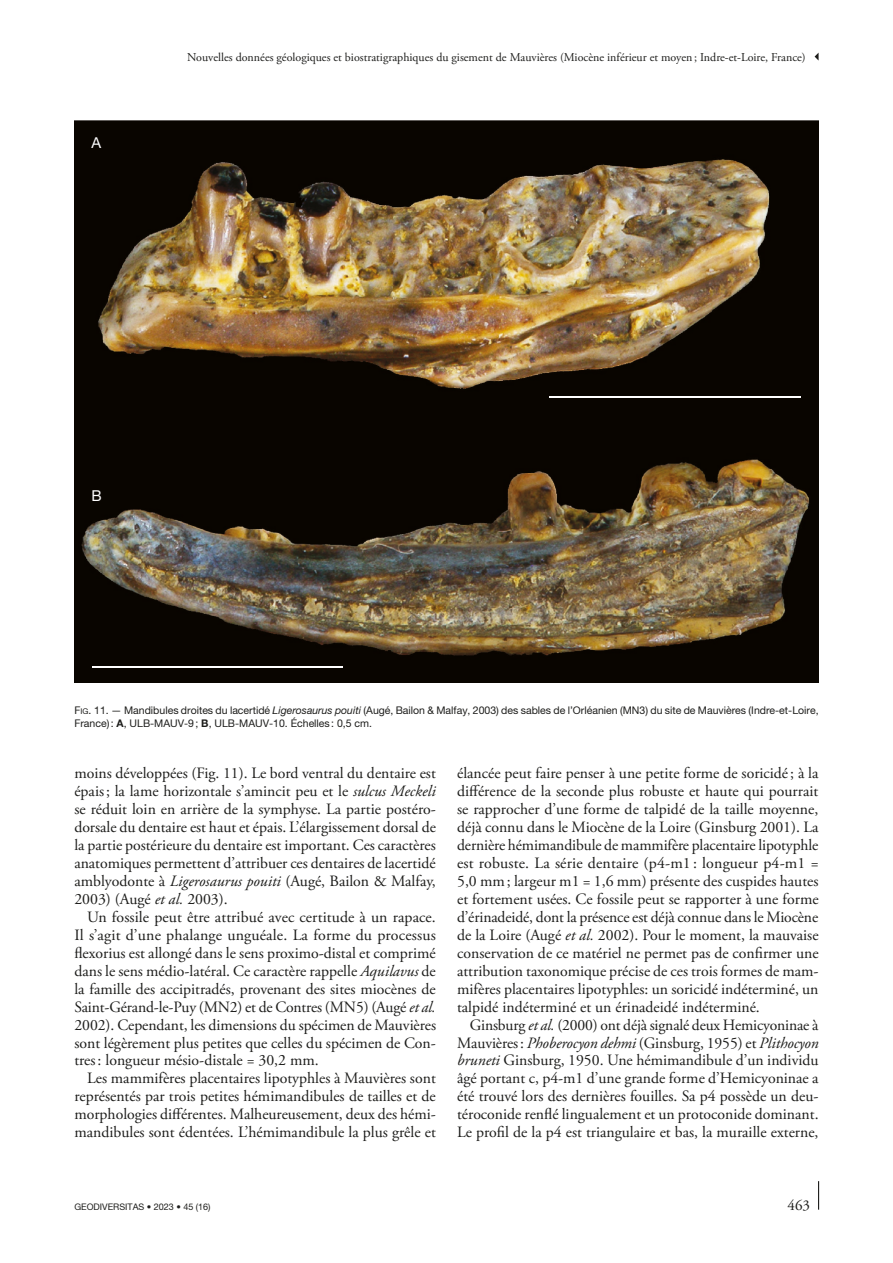
<style>
.page{position:relative;width:893px;height:1263px;background:#fff}
.page>*{position:absolute;margin:0;border:0;box-sizing:border-box;transform-origin:0 0}
.Texte_courant_Suite{font:15.75px/18px "Adobe Garamond Pro";color:#1d1d1b;text-align:justify}
.t1{font:15px "Adobe Garamond Pro";color:#1d1d1b}
.t2{font:15px "Helvetica Neue 3";color:#fff}
.t3{font:12px "Adobe Garamond Pro Regular 3";color:#1d1d1b}
.t4{font:10.5px/12.8px "Helvetica Neue";color:#1d1d1b}
.t5{font:9px "Helvetica Neue 2";color:#1d1d1b}
.s1{font-style:inherit}
.s2{font-size:7.8px}
.s3{font-style:italic}
.s4{font-weight:700}
</style>
<div class="page">
<svg style="left:818px;top:1181px;width:1px;height:29px"></svg>
<svg style="left:815px;top:53px;width:4px;height:8px"></svg>
<img style="left:74px;top:121px;width:745px;height:561px">
<hr style="left:93px;top:666px;width:250px;height:2px;background:#fff">
<hr style="left:549px;top:396px;width:251px;height:2px;background:#fff">
<p class="t2" style="left:91px;top:134px;width:11px">A</p>
<p class="t3" style="left:187px;top:50px;width:620px">Nouvelles données géologiques et biostratigraphiques du gisement de Mauvières (Miocène inférieur et moyen; Indre-et-Loire, France)</p>
<p class="t2" style="left:91px;top:487px;width:12px">B</p>
<p class="t4" style="left:74px;top:704px;width:746px"><span class="s1">F</span><span class="s2">ig</span><span class="s1">. 11</span>. — Mandibules droites du lacertidé <span class="s3">Ligerosaurus pouiti</span> (Augé, Bailon &amp; Malfay, 2003) des sables de l’Orléanien (MN3) du site de Mauvières (Indre-et-Loire,<br>France): <span class="s4">A</span>, ULB-MAUV-9; <span class="s4">B</span>, ULB-MAUV-10. Échelles : 0,5 cm.</p>
<p class="Texte_courant_Suite" style="left:74px;top:765px;width:363px">moins développées (Fig. 11). Le bord ventral du dentaire est épais; la lame horizontale s’amincit peu et le <span class="s3">sulcus Meckeli </span>se réduit loin en arrière de la symphyse. La partie postéro&shy;dorsale du dentaire est haut et épais. L’élargissement dorsal de la partie postérieure du dentaire est important. Ces caractères anatomiques permettent d’attribuer ces dentaires de lacertidé amblyodonte à <span class="s3">Ligerosaurus pouiti</span> (Augé, Bailon &amp; Malfay, 2003) (Augé <span class="s3">et al.</span> 2003).</p>
<p class="Texte_courant_Suite" style="left:74px;top:908px;width:363px;text-indent:13px">Un fossile peut être attribué avec certitude à un rapace.<br>Il s’agit d’une phalange unguéale. La forme du processus flexorius est allongé dans le sens proximo-distal et comprimé dans le sens médio-latéral. Ce caractère rappelle <span class="s3">Aquilavus</span> de la famille des accipitradés, provenant des sites miocènes de Saint-Gérand-le-Puy (MN2) et de Contres (MN5) (Augé <span class="s3">et al.<br></span>2002). Cependant, les dimensions du spécimen de Mauvières sont légèrement plus petites que celles du spécimen de Con&shy;tres: longueur mésio-distale = 30,2 mm.</p>
<p class="Texte_courant_Suite" style="left:74px;top:1070px;width:363px;text-indent:13px">Les mammifères placentaires lipotyphles à Mauvières sont représentés par trois petites hémimandibules de tailles et de morphologies différentes. Malheureusement, deux des hémi&shy;mandibules sont édentées. L’hémimandibule la plus grêle et</p>
<p class="Texte_courant_Suite" style="left:457px;top:765px;width:363px">élancée peut faire penser à une petite forme de soricidé; à la différence de la seconde plus robuste et haute qui pourrait se rapprocher d’une forme de talpidé de la taille moyenne, déjà connu dans le Miocène de la Loire (Ginsburg 2001). La dernière hémimandibule de mammifère placentaire lipotyphle est robuste. La série dentaire (p4-m1 : longueur p4-m1 = 5,0 mm; largeur m1 = 1,6 mm) présente des cuspides hautes et fortement usées. Ce fossile peut se rapporter à une forme d’érinadeidé, dont la présence est déjà connue dans le Miocène de la Loire (Augé <span class="s3">et al.</span> 2002). Pour le moment, la mauvaise conservation de ce matériel ne permet pas de confirmer une attribution taxonomique précise de ces trois formes de mam&shy;mifères placentaires lipotyphles: un soricidé indéterminé, un talpidé indéterminé et un érinadeidé indéterminé.</p>
<p class="Texte_courant_Suite" style="left:457px;top:1016px;width:363px;text-indent:13px">Ginsburg <span class="s3">et al.</span> (2000) ont déjà signalé deux Hemicyoninae à Mauvières: <span class="s3">Phoberocyon dehmi</span> (Ginsburg, 1955) et <span class="s3">Plithocyon bruneti</span> Ginsburg, 1950. Une hémimandibule d’un individu âgé portant c, p4-m1 d’une grande forme d’Hemicyoninae a été trouvé lors des dernières fouilles. Sa p4 possède un deu&shy;téroconide renflé lingualement et un protoconide dominant.<br>Le profil de la p4 est triangulaire et bas, la muraille externe,</p>
<p class="t5" style="left:74px;top:1201px;width:138px">GEODIVERSITAS • 2023 • 45 (16)</p>
<p class="t1" style="left:788px;top:1196px;width:24px">463</p>
</div>
